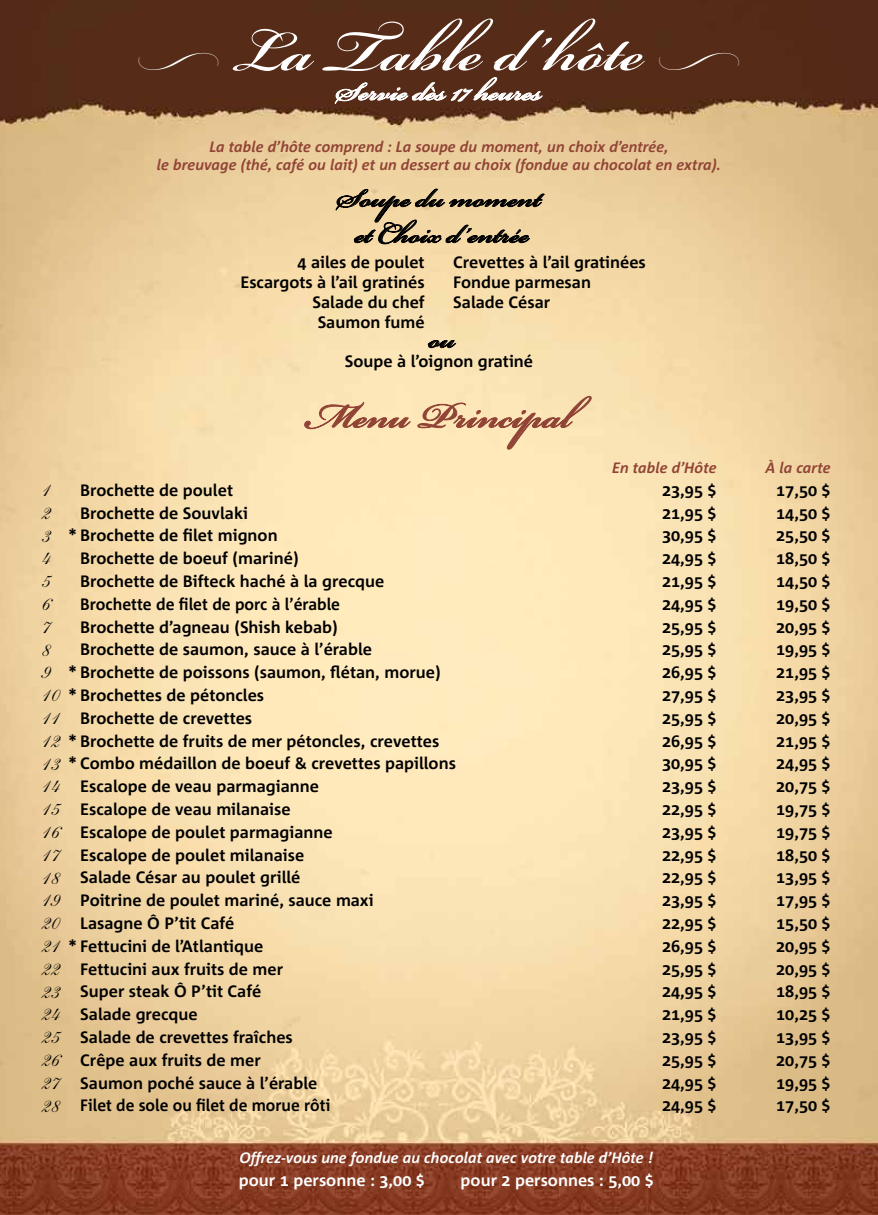
<style>
.page{position:relative;width:878px;height:1215px;background:#fff}
.page>*{position:absolute;margin:0;border:0;box-sizing:border-box;transform-origin:0 0}
.t1{font:90px "Bickham Script MM 700";color:#fff}
.t2{font:54px "Bickham Script MM 700";color:#914436}
.t3{font:39px/36px "Bickham Script MM 700";color:#000;text-align:center}
.t4{font:39px "Bickham Script MM 700";color:#fff}
.t5{font:36px "Bickham Script MM Or 700";color:#fff}
.t6{font:24px/22.8px "Shelley Allegro Script";color:#000}
.t7{font:700 16.5px "Corpid";color:#000}
.t8{font:700 16.5px "Corpid";color:#fff}
.t9{font:700 16.5px "Corpid";color:#000;scale:.96 1}
.t10{font:700 16.5px "Corpid";color:#000;scale:.95 1}
.t11{font:italic 700 15px/18px "Corpid";color:#914436;text-align:center}
.t12{font:italic 700 15px "Corpid";color:#fff}
</style>
<div class="page">
<img style="left:0;top:0;width:878px;height:1215px">
<svg style="left:335px;top:62px;width:207px;height:42px;background:#6b4535"></svg>
<svg style="left:335px;top:168px;width:209px;height:76px;background:#d1b98d"></svg>
<svg style="left:428px;top:340px;width:28px;height:8px"></svg>
<svg style="left:304px;top:402px;width:106px;height:27px;background:#e6c49c"></svg>
<svg style="left:417px;top:396px;width:174px;height:54px;background:#f0d3a8"></svg>
<h3 class="t5" style="left:136px;top:43px;width:86px">0</h3>
<h1 class="t1" style="left:229px;top:2px;width:416px">La Table d’hôte</h1>
<h3 class="t4" style="left:336px;top:71px;width:207px">Servie dès 17 heures</h3>
<h3 class="t5" style="left:657px;top:43px;width:86px">0</h3>
<p class="t11" style="left:157px;top:138px;width:565px">La table d’hôte comprend : La soupe du moment, un choix d’entrée,<br>le breuvage (thé, café ou lait) et un dessert au choix (fondue au chocolat en extra).</p>
<h3 class="t3" style="left:337px;top:182px;width:205px">Soupe du moment et Choix d’entrée</h3>
<p class="t7" style="left:297px;top:253px;width:129px">4 ailes de poulet</p>
<p class="t7" style="left:453px;top:253px;width:194px">Crevettes à l’ail gratinées</p>
<p class="t7" style="left:240px;top:273px;width:186px">Escargots à l’ail gratinés</p>
<p class="t7" style="left:453px;top:273px;width:139px">Fondue parmesan</p>
<p class="t7" style="left:312px;top:293px;width:114px">Salade du chef</p>
<p class="t7" style="left:453px;top:293px;width:99px">Salade César</p>
<p class="t7" style="left:318px;top:313px;width:108px">Saumon fumé</p>
<h3 class="t3" style="left:429px;top:323px;width:28px">ou</h3>
<p class="t7" style="left:345px;top:352px;width:190px">Soupe à l’oignon gratiné</p>
<h2 class="t2" style="left:306px;top:387px;width:266px">Menu Principal</h2>
<p class="t11" style="left:612px;top:459px;width:106px">En table d’Hôte</p>
<p class="t11" style="left:765px;top:459px;width:67px">À la carte</p>
<p class="t7" style="left:80px;top:481px;width:154px">Brochette de poulet</p>
<p class="t7" style="left:662px;top:481px;width:56px">23,95 $</p>
<p class="t7" style="left:776px;top:481px;width:56px">17,50 $</p>
<p class="t7" style="left:80px;top:504px;width:169px">Brochette de Souvlaki</p>
<p class="t7" style="left:662px;top:504px;width:56px">21,95 $</p>
<p class="t7" style="left:776px;top:504px;width:56px">14,50 $</p>
<p class="t7" style="left:68px;top:527px;width:211px">* Brochette de filet mignon</p>
<p class="t7" style="left:662px;top:527px;width:56px">30,95 $</p>
<p class="t7" style="left:776px;top:527px;width:56px">25,50 $</p>
<p class="t7" style="left:80px;top:549px;width:220px">Brochette de boeuf (mariné)</p>
<p class="t7" style="left:662px;top:549px;width:56px">24,95 $</p>
<p class="t7" style="left:776px;top:549px;width:56px">18,50 $</p>
<p class="t7" style="left:80px;top:572px;width:305px">Brochette de Bifteck haché à la grecque</p>
<p class="t7" style="left:662px;top:572px;width:56px">21,95 $</p>
<p class="t7" style="left:776px;top:572px;width:56px">14,50 $</p>
<p class="t9" style="left:80px;top:595px;width:272px">Brochette de filet de porc à l’érable</p>
<p class="t7" style="left:662px;top:595px;width:56px">24,95 $</p>
<p class="t7" style="left:776px;top:595px;width:56px">19,50 $</p>
<p class="t7" style="left:80px;top:618px;width:259px">Brochette d’agneau (Shish kebab)</p>
<p class="t7" style="left:662px;top:618px;width:56px">25,95 $</p>
<p class="t7" style="left:776px;top:618px;width:56px">20,95 $</p>
<p class="t7" style="left:80px;top:641px;width:293px">Brochette de saumon, sauce à l’érable</p>
<p class="t7" style="left:662px;top:641px;width:56px">25,95 $</p>
<p class="t7" style="left:776px;top:641px;width:56px">19,95 $</p>
<p class="t7" style="left:68px;top:663px;width:374px">* Brochette de poissons (saumon, flétan, morue)</p>
<p class="t7" style="left:662px;top:663px;width:56px">26,95 $</p>
<p class="t7" style="left:776px;top:663px;width:56px">21,95 $</p>
<p class="t7" style="left:68px;top:686px;width:197px">* Brochettes de pétoncles</p>
<p class="t7" style="left:662px;top:686px;width:56px">27,95 $</p>
<p class="t7" style="left:776px;top:686px;width:56px">23,95 $</p>
<p class="t7" style="left:80px;top:709px;width:173px">Brochette de crevettes</p>
<p class="t7" style="left:662px;top:709px;width:56px">25,95 $</p>
<p class="t7" style="left:776px;top:709px;width:56px">20,95 $</p>
<p class="t7" style="left:68px;top:732px;width:372px">* Brochette de fruits de mer pétoncles, crevettes</p>
<p class="t7" style="left:662px;top:732px;width:56px">26,95 $</p>
<p class="t7" style="left:776px;top:732px;width:56px">21,95 $</p>
<p class="t7" style="left:68px;top:755px;width:389px">* Combo médaillon de boeuf &amp; crevettes papillons</p>
<p class="t7" style="left:662px;top:755px;width:56px">30,95 $</p>
<p class="t7" style="left:776px;top:755px;width:56px">24,95 $</p>
<p class="t7" style="left:80px;top:777px;width:240px">Escalope de veau parmagianne</p>
<p class="t7" style="left:662px;top:777px;width:56px">23,95 $</p>
<p class="t7" style="left:776px;top:777px;width:56px">20,75 $</p>
<p class="t7" style="left:80px;top:800px;width:212px">Escalope de veau milanaise</p>
<p class="t7" style="left:662px;top:800px;width:56px">22,95 $</p>
<p class="t7" style="left:776px;top:800px;width:56px">19,75 $</p>
<p class="t7" style="left:80px;top:823px;width:254px">Escalope de poulet parmagianne</p>
<p class="t7" style="left:662px;top:823px;width:56px">23,95 $</p>
<p class="t7" style="left:776px;top:823px;width:56px">19,75 $</p>
<p class="t7" style="left:80px;top:846px;width:225px">Escalope de poulet milanaise</p>
<p class="t7" style="left:662px;top:846px;width:56px">22,95 $</p>
<p class="t7" style="left:776px;top:846px;width:56px">18,50 $</p>
<p class="t7" style="left:80px;top:869px;width:222px">Salade César au poulet grillé</p>
<p class="t7" style="left:662px;top:869px;width:56px">22,95 $</p>
<p class="t7" style="left:776px;top:869px;width:56px">13,95 $</p>
<p class="t7" style="left:80px;top:891px;width:295px">Poitrine de poulet mariné, sauce maxi</p>
<p class="t7" style="left:662px;top:891px;width:56px">23,95 $</p>
<p class="t7" style="left:776px;top:891px;width:56px">17,95 $</p>
<p class="t7" style="left:80px;top:914px;width:156px">Lasagne Ô P’tit Café</p>
<p class="t7" style="left:662px;top:914px;width:56px">22,95 $</p>
<p class="t7" style="left:776px;top:914px;width:56px">15,50 $</p>
<p class="t7" style="left:68px;top:937px;width:196px">* Fettucini de l’Atlantique</p>
<p class="t7" style="left:662px;top:937px;width:56px">26,95 $</p>
<p class="t7" style="left:776px;top:937px;width:56px">20,95 $</p>
<p class="t7" style="left:80px;top:960px;width:204px">Fettucini aux fruits de mer</p>
<p class="t7" style="left:662px;top:960px;width:56px">25,95 $</p>
<p class="t7" style="left:776px;top:960px;width:56px">20,95 $</p>
<p class="t7" style="left:80px;top:983px;width:182px">Super steak Ô P’tit Café</p>
<p class="t7" style="left:662px;top:983px;width:56px">24,95 $</p>
<p class="t7" style="left:776px;top:983px;width:56px">18,95 $</p>
<p class="t7" style="left:80px;top:1005px;width:119px">Salade grecque</p>
<p class="t7" style="left:662px;top:1005px;width:56px">21,95 $</p>
<p class="t7" style="left:776px;top:1005px;width:56px">10,25 $</p>
<p class="t7" style="left:80px;top:1028px;width:214px">Salade de crevettes fraîches</p>
<p class="t7" style="left:662px;top:1028px;width:56px">23,95 $</p>
<p class="t7" style="left:776px;top:1028px;width:56px">13,95 $</p>
<p class="t7" style="left:80px;top:1051px;width:182px">Crêpe aux fruits de mer</p>
<p class="t7" style="left:662px;top:1051px;width:56px">25,95 $</p>
<p class="t7" style="left:776px;top:1051px;width:56px">20,75 $</p>
<p class="t7" style="left:80px;top:1074px;width:239px">Saumon poché sauce à l’érable</p>
<p class="t7" style="left:662px;top:1074px;width:56px">24,95 $</p>
<p class="t7" style="left:776px;top:1074px;width:56px">19,95 $</p>
<p class="t10" style="left:80px;top:1097px;width:265px">Filet de sole ou filet de morue rôti</p>
<p class="t7" style="left:662px;top:1097px;width:56px">24,95 $</p>
<p class="t7" style="left:776px;top:1097px;width:56px">17,50 $</p>
<h3 class="t6" style="left:41px;top:477px;width:20px">1<br>2<br>3<br>4<br>5<br>6<br>7<br>8<br>9<br>10<br>11<br>12<br>13<br>14<br>15<br>16<br>17<br>18<br>19<br>20<br>21<br>22<br>23<br>24<br>25<br>26<br>27<br>28</h3>
<p class="t12" style="left:239px;top:1150px;width:415px">Offrez-vous une fondue au chocolat avec votre table d’Hôte !</p>
<p class="t8" style="left:239px;top:1171px;width:187px">pour 1 personne : 3,00 $</p>
<p class="t8" style="left:460px;top:1171px;width:195px">pour 2 personnes : 5,00 $</p>
</div>
